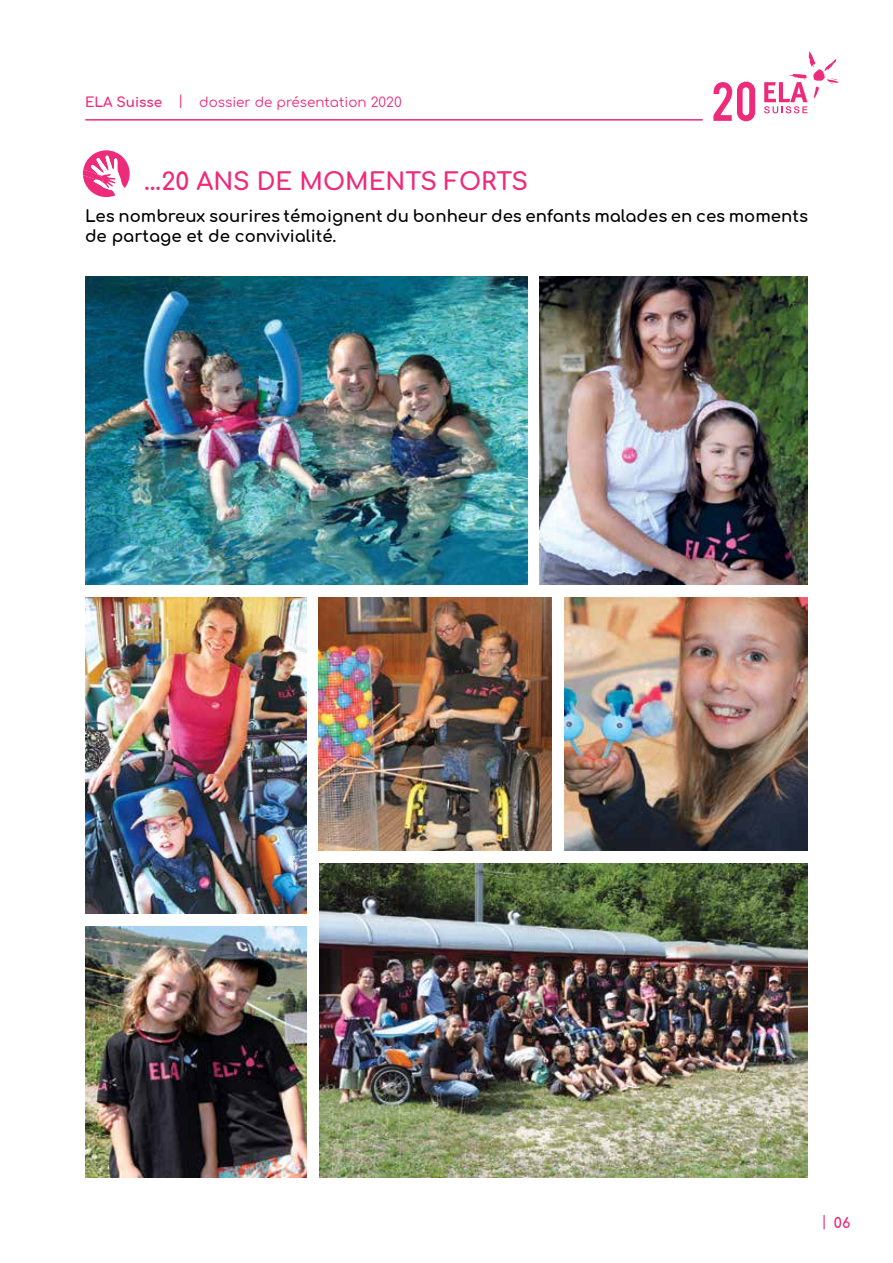
<style>
.page{position:relative;width:893px;height:1263px;background:#fff}
.page>*{position:absolute;margin:0;border:0;box-sizing:border-box;transform-origin:0 0}
.t1{font:700 24px "Comfortaa";color:#ee2a7b}
.t2{font:700 16.5px/19.8px "Comfortaa";color:#000}
.t3{font:700 14.25px "Comfortaa";color:#ee2a7b}
.t4{font:13.5px "Comfortaa";color:#ee2a7b}
.s1{font-weight:700}
.s2{font-weight:400}
</style>
<div class="page">
<hr style="left:86px;top:119px;width:616px;height:2px;background:#ee2a7b">
<svg style="left:764px;top:51px;width:75px;height:62px"></svg>
<svg style="left:713px;top:82px;width:42px;height:39px"></svg>
<svg style="left:83px;top:150px;width:47px;height:47px"></svg>
<img style="left:85px;top:276px;width:442px;height:308px">
<img style="left:85px;top:597px;width:222px;height:317px">
<img style="left:85px;top:927px;width:222px;height:251px">
<img style="left:539px;top:276px;width:269px;height:308px">
<img style="left:319px;top:597px;width:232px;height:254px">
<img style="left:564px;top:597px;width:243px;height:254px">
<img style="left:319px;top:863px;width:488px;height:315px">
<p class="t4" style="left:85px;top:90px;width:318px"><span class="s1">ELA Suisse</span> | dossier de présentation 2020</p>
<h1 class="t1" style="left:145px;top:159px;width:385px">…20 ANS DE MOMENTS FORTS</h1>
<p class="t2" style="left:85px;top:204px;width:724px">Les nombreux sourires témoignent du bonheur des enfants malades en ces moments de partage et de convivialité.</p>
<p class="t3" style="left:821px;top:1209px;width:31px"><span class="s2">|</span> 06</p>
</div>
